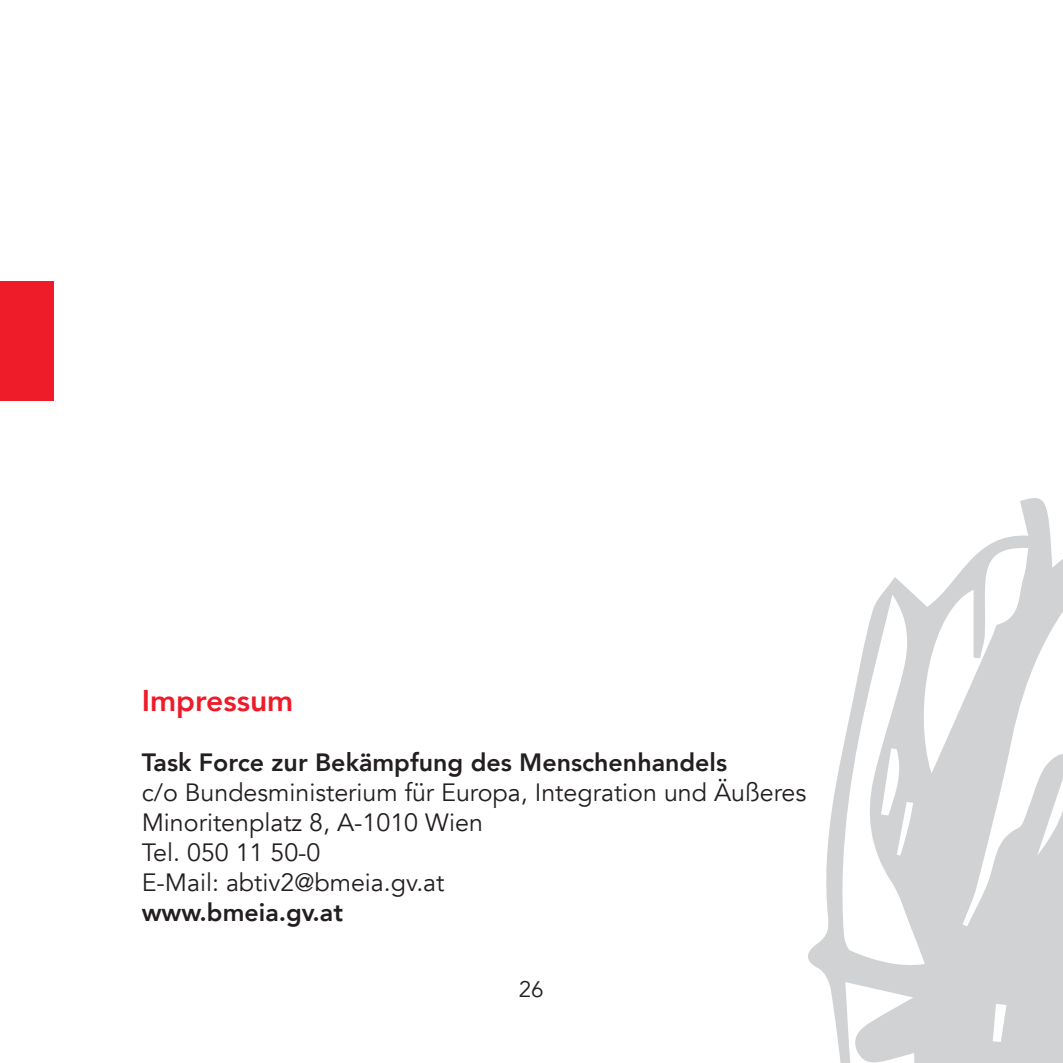
<style>
.page{position:relative;width:1063px;height:1063px;background:#fff}
.page>*{position:absolute;margin:0;border:0;box-sizing:border-box;transform-origin:0 0}
.t1{font:800 30px "Avenir";color:#ee1b29}
.t2{font:25px/30px "Avenir";color:#231f20}
.t3{font:800 25px "Avenir";color:#231f20}
.t4{font:22.5px "Avenir";color:#231f20}
</style>
<div class="page">
<svg style="left:808px;top:498px;width:255px;height:565px;fill:#d1d2d4"></svg>
<div style="left:0;top:281px;width:53px;height:119px;background:#ee1b29"></div>
<p class="t1" style="left:142px;top:677px;width:153px">Impressum</p>
<p class="t3" style="left:142px;top:743px;width:587px">Task Force zur Bekämpfung des Menschenhandels</p>
<p class="t2" style="left:142px;top:778px;width:666px">c/o Bundesministerium für Europa, Integration und Äußeres Minoritenplatz 8, A-1010 Wien<br>Tel. 050 11 50-0<br>E-Mail: abtiv2@bmeia.gv.at</p>
<p class="t3" style="left:142px;top:893px;width:203px">www.bmeia.gv.at</p>
<p class="t4" style="left:519px;top:976px;width:27px">26</p>
</div>
